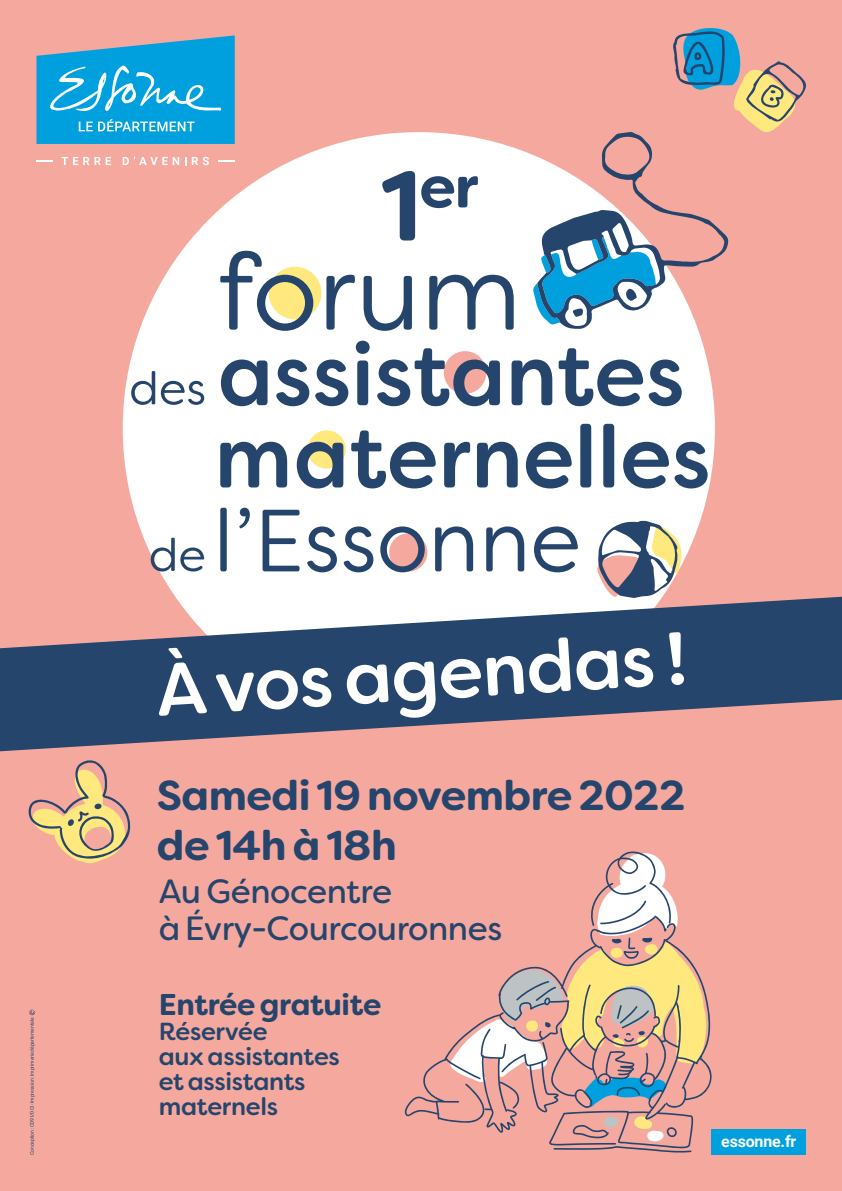
<style>
.page{position:relative;width:842px;height:1191px;background:#f5a99e}
.page>*{position:absolute;margin:0;border:0;box-sizing:border-box;transform-origin:0 0}
.t1{font:500 74.1px "Filson Soft";color:#fff}
.t2{font:700 59.5px "Filson Soft";color:#25456d}
.t3{font:700 41.9px/50.2px "Filson Soft";letter-spacing:-.01em;color:#25456d}
.t4{font:33.6px/37px "Filson Soft";letter-spacing:-.015em;color:#25456d}
.t5{font:700 30px "Filson Soft";letter-spacing:-.01em;color:#25456d}
.t6{font:500 24.6px/25px "Filson Soft";letter-spacing:-.015em;color:#25456d}
.t7{font:700 16px "Roboto";letter-spacing:-.01em;color:#fff}
.t8{font:5px "Roboto";letter-spacing:-.01em;color:#25456d}
.s1{font-size:99.2px}
</style>
<div class="page">
<div style="left:712px;top:1129px;width:94px;height:26px;background:#00a0df"></div>
<svg style="left:36px;top:160px;width:17px;height:2px"></svg>
<svg style="left:218px;top:160px;width:17px;height:2px"></svg>
<svg style="left:61px;top:157px;width:50px;height:8px"></svg>
<svg style="left:123px;top:156px;width:56px;height:9px"></svg>
<svg style="left:192px;top:157px;width:17px;height:8px"></svg>
<svg style="left:36px;top:35px;width:199px;height:109px;background:#30a9db"></svg>
<svg style="left:29px;top:1009px;width:6px;height:6px"></svg>
<div style="left:123px;top:132px;width:592px;height:592px;background:#fff;border-radius:50%"></div>
<svg style="left:0;top:597px;width:842px;height:154px;fill:#25456d"></svg>
<svg style="left:28px;top:760px;width:103px;height:103px"></svg>
<svg style="left:533px;top:28px;width:273px;height:301px"></svg>
<svg style="left:404px;top:995px;width:308px;height:153px"></svg>
<svg style="left:450px;top:851px;width:256px;height:302px"></svg>
<div style="left:269px;top:267px;width:52px;height:52px;background:#ffe87d;border-radius:50%"></div>
<div style="left:389px;top:533px;width:38px;height:38px;background:#f5a99e;border-radius:50%"></div>
<div style="left:308px;top:430px;width:38px;height:38px;background:#ffe87d;border-radius:50%"></div>
<svg style="left:221px;top:359px;width:47px;height:47px"></svg>
<svg style="left:276px;top:359px;width:33px;height:47px"></svg>
<svg style="left:315px;top:359px;width:33px;height:47px"></svg>
<svg style="left:356px;top:341px;width:14px;height:64px"></svg>
<svg style="left:377px;top:348px;width:123px;height:58px"></svg>
<svg style="left:512px;top:359px;width:40px;height:46px"></svg>
<svg style="left:559px;top:348px;width:123px;height:58px"></svg>
<svg style="left:220px;top:442px;width:67px;height:45px"></svg>
<svg style="left:297px;top:442px;width:46px;height:46px"></svg>
<svg style="left:351px;top:430px;width:85px;height:58px"></svg>
<svg style="left:444px;top:442px;width:26px;height:45px"></svg>
<svg style="left:477px;top:442px;width:41px;height:45px"></svg>
<svg style="left:526px;top:442px;width:46px;height:46px"></svg>
<div style="left:580px;top:424px;width:11px;height:63px;background:#25456d;border-radius:4px"></div>
<div style="left:603px;top:424px;width:11px;height:63px;background:#25456d;border-radius:4px"></div>
<svg style="left:623px;top:442px;width:85px;height:46px"></svg>
<svg style="left:220px;top:251px;width:93px;height:80px"></svg>
<svg style="left:326px;top:275px;width:29px;height:55px"></svg>
<svg style="left:364px;top:276px;width:48px;height:55px"></svg>
<svg style="left:429px;top:275px;width:85px;height:55px"></svg>
<svg style="left:131px;top:371px;width:24px;height:34px"></svg>
<svg style="left:161px;top:381px;width:43px;height:24px"></svg>
<div style="left:220px;top:508px;width:7px;height:63px;background:#25456d;border-radius:2px"></div>
<svg style="left:239px;top:508px;width:11px;height:20px"></svg>
<svg style="left:263px;top:510px;width:37px;height:61px"></svg>
<svg style="left:307px;top:526px;width:30px;height:46px"></svg>
<svg style="left:343px;top:526px;width:30px;height:46px"></svg>
<svg style="left:380px;top:526px;width:45px;height:46px"></svg>
<svg style="left:435px;top:526px;width:38px;height:45px"></svg>
<svg style="left:486px;top:526px;width:38px;height:45px"></svg>
<svg style="left:534px;top:526px;width:44px;height:46px"></svg>
<svg style="left:151px;top:538px;width:53px;height:33px"></svg>
<svg style="left:597px;top:520px;width:85px;height:78px"></svg>
<h2 class="t2" style="left:380px;top:148px;width:100px"><span class="s1">1</span>er</h2>
<p class="t8" style="left:29px;top:1155px;width:139px;rotate:-90deg">Conception : CD91/DCI - Impression : Imprimerie départementale</p>
<h1 class="t1" style="left:153px;top:640px;width:533px;rotate:-3deg">À vos agendas !</h1>
<h3 class="t3" style="left:157px;top:770px;width:530px">Samedi 19 novembre 2022 de 14h à 18h</h3>
<h3 class="t4" style="left:159px;top:873px;width:345px">Au Génocentre<br>à Évry-Courcouronnes</h3>
<h3 class="t5" style="left:159px;top:985px;width:224px">Entrée gratuite</h3>
<h3 class="t6" style="left:159px;top:1019px;width:183px">Réservée<br>aux assistantes et assistants maternels</h3>
<h3 class="t7" style="left:721px;top:1130px;width:77px">essonne.fr</h3>
</div>
